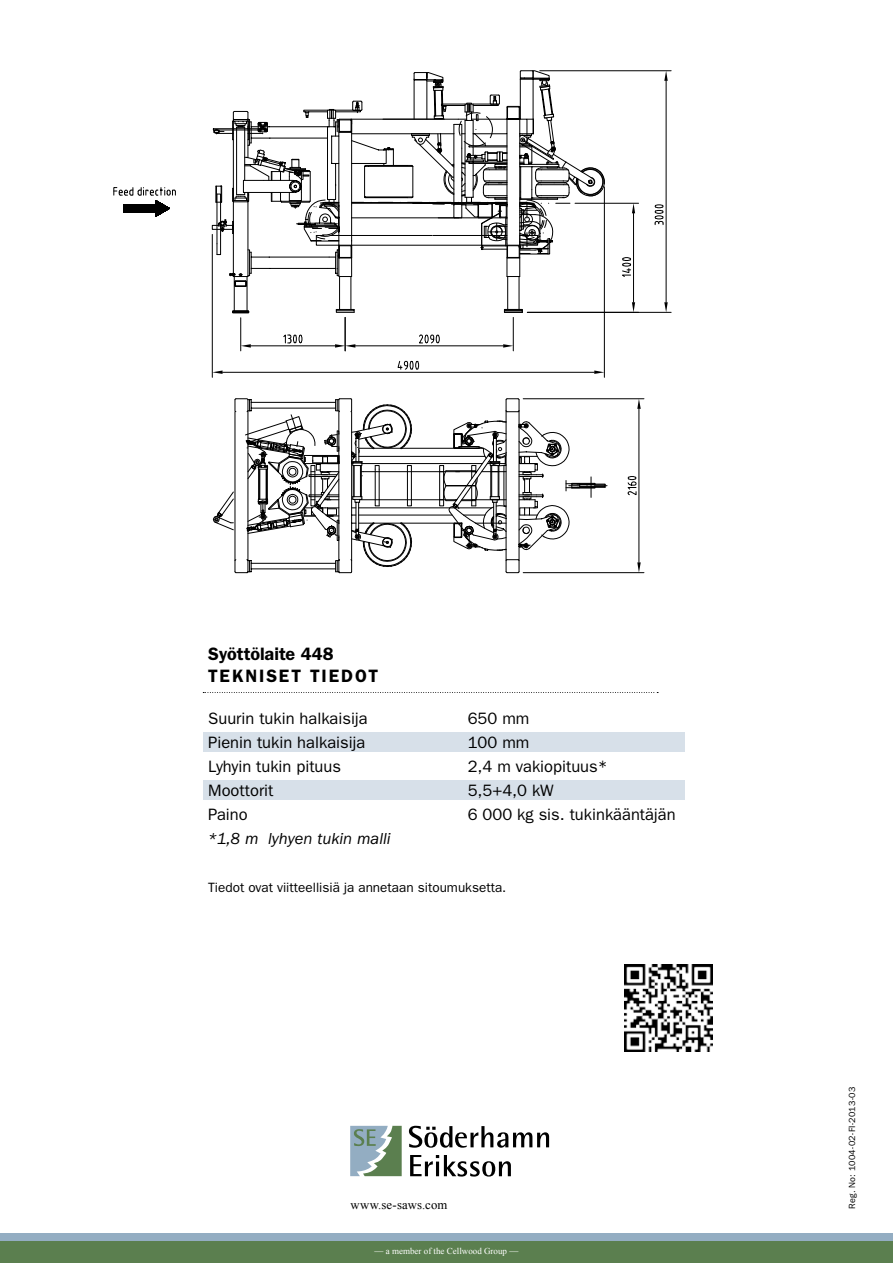
<style>
.page{position:relative;width:893px;height:1263px;background:#fff}
.page>*{position:absolute;margin:0;border:0;box-sizing:border-box;transform-origin:0 0}
.t1{font:600 18px/21.6px "ITC Franklin Gothic Std";letter-spacing:.05em;color:#000}
.t2{font:16.5px "ITC Franklin Gothic Std";color:#000}
.t3{font:italic 16.5px "ITC Franklin Gothic Std";color:#000}
.t4{font:13.5px "ITC Franklin Gothic Std";color:#000}
.t5{font:12.75px "Times New Roman";letter-spacing:.01em;color:#000}
.t6{font:9px "Times New Roman";color:#fff}
.t7{font:9px "ITC Franklin Gothic Std";letter-spacing:.02em;color:#000}
</style>
<div class="page">
<div style="left:0;top:1233px;width:893px;height:14px;background:#93adc2"></div>
<div style="left:0;top:1242px;width:893px;height:21px;background:#5b7f4f"></div>
<svg style="left:410px;top:1155px;width:101px;height:21px"></svg>
<svg style="left:409px;top:1126px;width:140px;height:22px"></svg>
<svg style="left:350px;top:1126px;width:52px;height:50px;background:#89a49a"></svg>
<img style="left:625px;top:964px;width:87px;height:87px">
<hr style="left:540px;top:70px;width:131px;height:1px;background:#000">
<hr style="left:527px;top:312px;width:144px;height:1px;background:#000">
<hr style="left:666px;top:81px;width:1px;height:221px;background:#000">
<svg style="left:664px;top:71px;width:4px;height:10px"></svg>
<svg style="left:664px;top:302px;width:4px;height:10px"></svg>
<svg style="left:654px;top:204px;width:10px;height:21px"></svg>
<hr style="left:575px;top:203px;width:64px;height:1px;background:#000">
<hr style="left:633px;top:213px;width:1px;height:89px;background:#000">
<svg style="left:632px;top:203px;width:3px;height:10px"></svg>
<svg style="left:632px;top:302px;width:3px;height:10px"></svg>
<svg style="left:622px;top:257px;width:9px;height:20px"></svg>
<svg style="left:113px;top:70px;width:494px;height:504px"></svg>
<hr style="left:523px;top:398px;width:121px;height:1px;background:#000">
<hr style="left:523px;top:572px;width:121px;height:1px;background:#000">
<hr style="left:639px;top:409px;width:1px;height:153px;background:#000">
<svg style="left:637px;top:399px;width:4px;height:10px"></svg>
<svg style="left:637px;top:562px;width:4px;height:11px"></svg>
<svg style="left:627px;top:476px;width:10px;height:20px"></svg>
<div style="left:203px;top:781px;width:482px;height:19px;background:#d7e0e9"></div>
<div style="left:203px;top:733px;width:482px;height:19px;background:#d7e0e9"></div>
<svg style="left:203px;top:692px;width:455px;height:1px"></svg>
<p class="t1" style="left:208px;top:643px;width:172px">Syöttölaite 448<br>TEKNISET TIEDOT</p>
<p class="t2" style="left:208px;top:709px;width:161px">Suurin tukin halkaisija</p>
<p class="t2" style="left:468px;top:709px;width:63px">650 mm</p>
<p class="t2" style="left:208px;top:733px;width:159px">Pienin tukin halkaisija</p>
<p class="t2" style="left:468px;top:733px;width:63px">100 mm</p>
<p class="t2" style="left:208px;top:757px;width:134px">Lyhyin tukin pituus</p>
<p class="t2" style="left:468px;top:757px;width:141px">2,4 m vakiopituus*</p>
<p class="t2" style="left:208px;top:781px;width:67px">Moottorit</p>
<p class="t2" style="left:468px;top:781px;width:88px">5,5+4,0 kW</p>
<p class="t2" style="left:208px;top:805px;width:41px">Paino</p>
<p class="t2" style="left:468px;top:805px;width:209px">6 000 kg sis. tukinkääntäjän</p>
<p class="t3" style="left:208px;top:829px;width:184px">*1,8 m lyhyen tukin malli</p>
<p class="t4" style="left:208px;top:879px;width:300px">Tiedot ovat viitteellisiä ja annetaan sitoumuksetta.</p>
<p class="t5" style="left:350px;top:1196px;width:98px">www.se-saws.com</p>
<p class="t6" style="left:375px;top:1244px;width:145px">— a member of the Cellwood Group —</p>
<p class="t7" style="left:847px;top:1209px;width:124px;rotate:-90deg">Reg. No: 1004-02-FI-2013-03</p>
</div>
